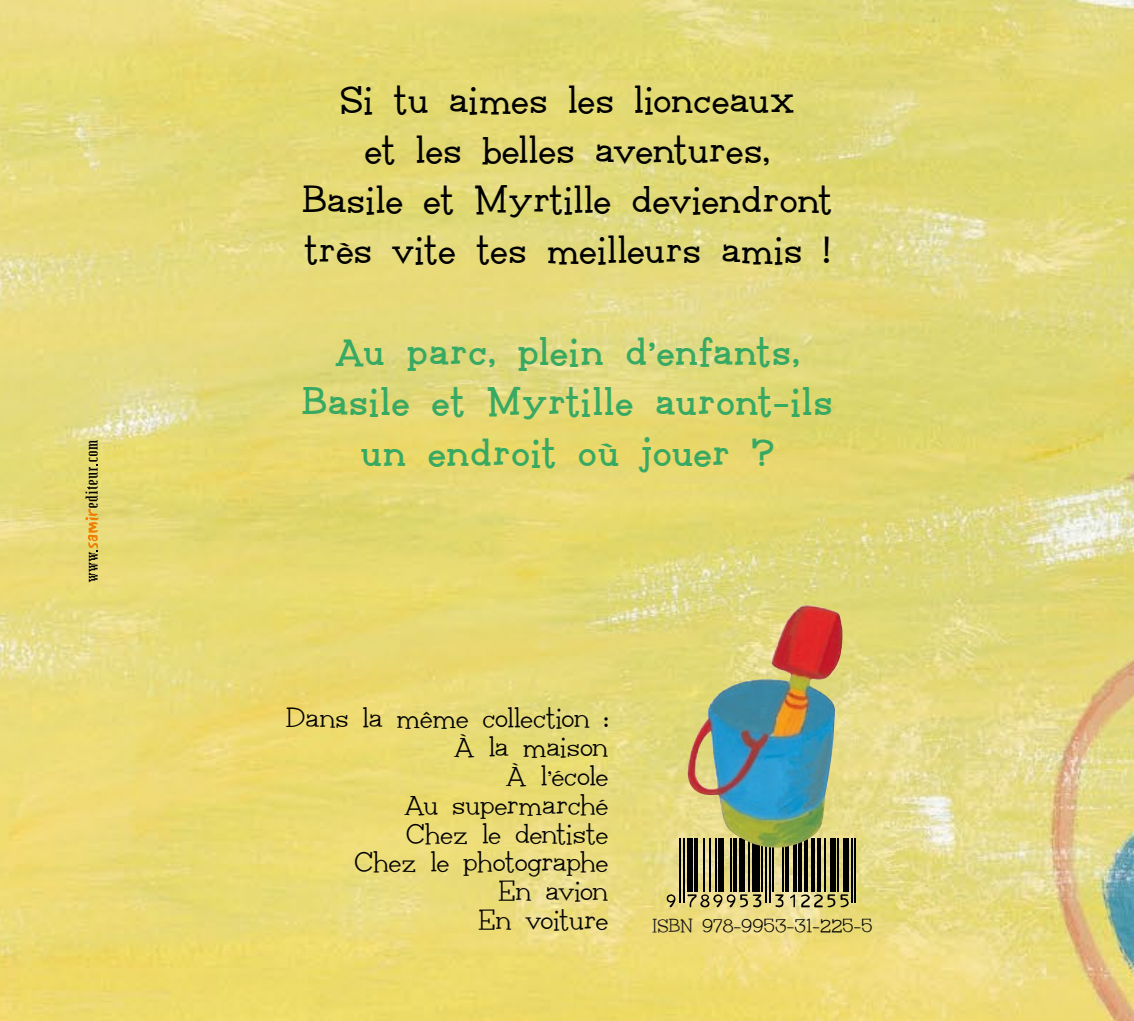
<style>
.page{position:relative;width:1134px;height:1021px;background:#fff}
.page>*{position:absolute;margin:0;border:0;box-sizing:border-box;transform-origin:0 0}
.t1{font:700 32px/50px "sr Plumbsky";color:#000;text-align:center}
.t2{font:800 32px/50px "sr Plumbsky";color:#38a962;text-align:center}
.t3{font:300 24px/28.8px "sr Plumbsky";color:#000;text-align:right}
.t4{font:300 16px "sr Plumbsky";letter-spacing:.01em;color:#000}
.s1{color:#1a171b}
</style>
<div class="page">
<img style="left:0;top:0;width:1134px;height:1020px">
<svg style="left:85px;top:440px;width:14px;height:142px"></svg>
<hr style="left:680px;top:838px;width:1px;height:65px;background:#000">
<hr style="left:683px;top:838px;width:2px;height:65px;background:#000">
<div style="left:687px;top:838px;width:5px;height:53px;background:#000"></div>
<hr style="left:694px;top:838px;width:4px;height:53px;background:#000">
<hr style="left:704px;top:838px;width:1px;height:53px;background:#000">
<hr style="left:709px;top:838px;width:2px;height:53px;background:#000">
<hr style="left:715px;top:838px;width:2px;height:53px;background:#000">
<div style="left:719px;top:838px;width:5px;height:53px;background:#000"></div>
<hr style="left:730px;top:838px;width:1px;height:53px;background:#000">
<hr style="left:733px;top:838px;width:4px;height:53px;background:#000">
<div style="left:739px;top:838px;width:5px;height:53px;background:#000"></div>
<hr style="left:748px;top:838px;width:2px;height:53px;background:#000">
<div style="left:752px;top:838px;width:7px;height:53px;background:#000"></div>
<hr style="left:761px;top:838px;width:2px;height:53px;background:#000">
<hr style="left:765px;top:838px;width:2px;height:65px;background:#000">
<hr style="left:769px;top:838px;width:1px;height:65px;background:#000">
<hr style="left:772px;top:838px;width:2px;height:53px;background:#000">
<hr style="left:782px;top:838px;width:1px;height:53px;background:#000">
<hr style="left:786px;top:838px;width:3px;height:53px;background:#000">
<hr style="left:793px;top:838px;width:4px;height:53px;background:#000">
<hr style="left:799px;top:838px;width:3px;height:53px;background:#000">
<hr style="left:804px;top:838px;width:4px;height:53px;background:#000">
<hr style="left:812px;top:838px;width:3px;height:53px;background:#000">
<hr style="left:817px;top:838px;width:4px;height:53px;background:#000">
<hr style="left:825px;top:838px;width:1px;height:53px;background:#000">
<div style="left:830px;top:838px;width:6px;height:53px;background:#000"></div>
<hr style="left:838px;top:838px;width:1px;height:53px;background:#000">
<div style="left:843px;top:838px;width:6px;height:53px;background:#000"></div>
<hr style="left:851px;top:838px;width:1px;height:65px;background:#000">
<hr style="left:854px;top:838px;width:2px;height:65px;background:#000">
<svg style="left:667px;top:894px;width:9px;height:13px"></svg>
<svg style="left:687px;top:894px;width:74px;height:13px"></svg>
<svg style="left:775px;top:894px;width:9px;height:13px"></svg>
<svg style="left:790px;top:894px;width:5px;height:13px"></svg>
<svg style="left:801px;top:894px;width:48px;height:13px"></svg>
<img style="left:687px;top:605px;width:155px;height:245px">
<h1 class="t1" style="left:302px;top:73px;width:532px">Si tu aimes les lionceaux<br>et les belles aventures,<br>Basile et Myrtille deviendront très vite tes meilleurs amis !</h1>
<h1 class="t2" style="left:301px;top:326px;width:533px">Au parc, plein d’enfants,<br>Basile et Myrtille auront-ils un endroit où jouer ?</h1>
<p class="t3" style="left:286px;top:703px;width:324px">Dans la même collection :<br>À la maison<br>À l’école<br>Au supermarché<br>Chez le dentiste<br>Chez le photographe<br>En avion<br>En voiture</p>
<p class="t4" style="left:652px;top:914px;width:222px"><span class="s1">ISBN</span> 978-9953-31-225-5</p>
</div>
